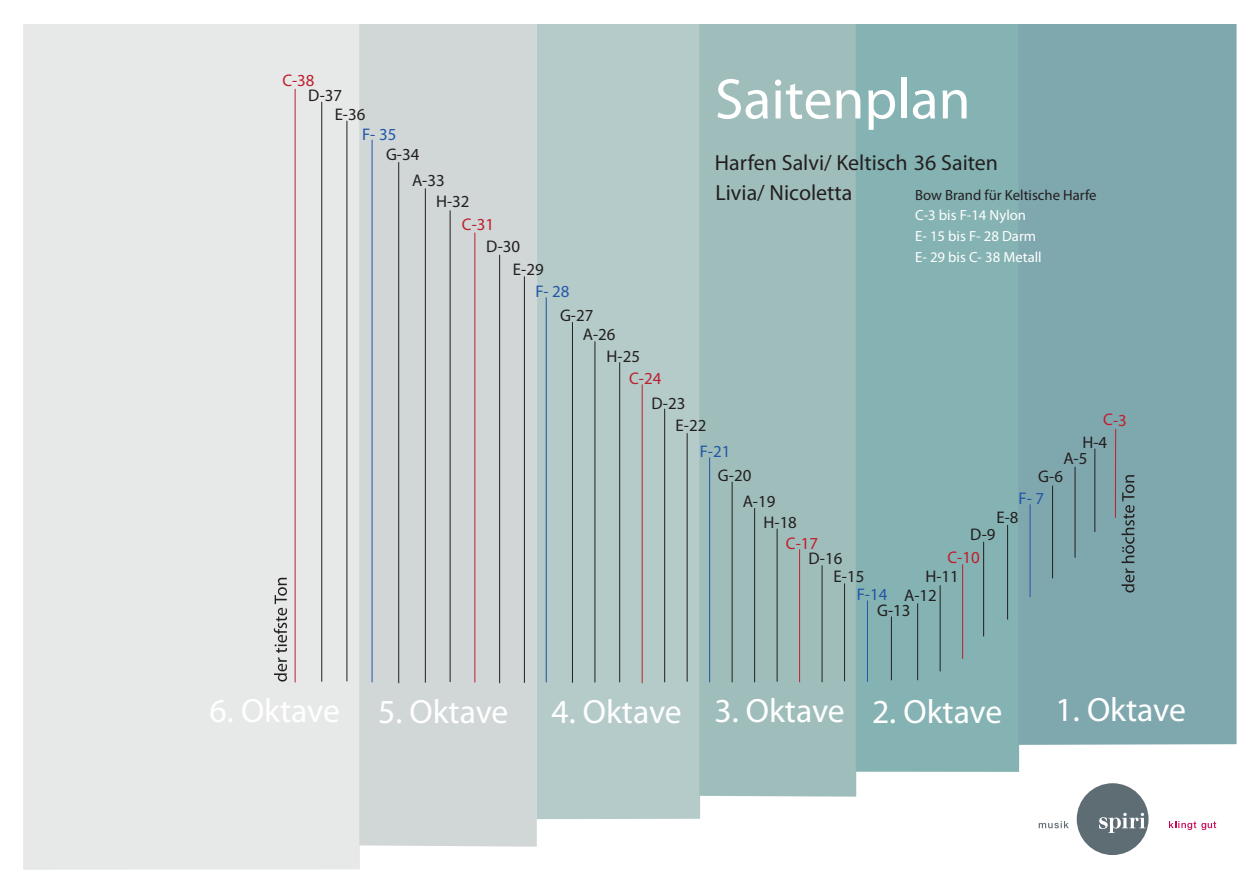
<style>
.page{position:relative;width:1260px;height:893px;background:#fff}
.page>*{position:absolute;margin:0;border:0;box-sizing:border-box;transform-origin:0 0}
.t1{font:57.57px "Myriad Pro";color:#fff}
.t2{font:33.77px "Myriad Pro";color:#fff}
.t3{font:22.05px "Myriad Pro";color:#231f20}
.t4{font:16.8px/16.3px "Myriad Pro";color:#231f20}
.t5{font:16.8px "Myriad Pro";color:#bf1e2d}
.t6{font:16.8px "Myriad Pro";color:#2356a7}
.t7{font:14.7px/20.8px "Myriad Pro";color:#fff}
.t8{font:14.7px "Myriad Pro";color:#231f20}
</style>
<div class="page">
<div style="left:23px;top:20px;width:337px;height:850px;background:#e7e8e8"></div>
<div style="left:359px;top:23px;width:178px;height:824px;background:#d0d7d6"></div>
<div style="left:537px;top:20px;width:163px;height:799px;background:#b5cbc9"></div>
<div style="left:699px;top:23px;width:157px;height:774px;background:#9fbebb"></div>
<div style="left:856px;top:20px;width:163px;height:752px;background:#85b2b2"></div>
<div style="left:1018px;top:23px;width:219px;height:722px;background:#7fa7ae"></div>
<div style="left:10px;top:10px;width:1240px;height:13px;background:#fff"></div>
<hr style="left:1115px;top:429px;width:1px;height:89px;background:#bf1e2d">
<hr style="left:1095px;top:449px;width:1px;height:83px;background:#231f20">
<hr style="left:295px;top:89px;width:1px;height:593px;background:#bf1e2d">
<hr style="left:347px;top:121px;width:1px;height:560px;background:#231f20">
<hr style="left:372px;top:140px;width:1px;height:542px;background:#2356a7">
<hr style="left:398px;top:162px;width:1px;height:521px;background:#231f20">
<hr style="left:425px;top:188px;width:1px;height:495px;background:#231f20">
<hr style="left:450px;top:210px;width:1px;height:472px;background:#231f20">
<hr style="left:475px;top:233px;width:1px;height:449px;background:#bf1e2d">
<hr style="left:499px;top:255px;width:1px;height:428px;background:#231f20">
<hr style="left:524px;top:276px;width:1px;height:407px;background:#231f20">
<hr style="left:546px;top:297px;width:1px;height:385px;background:#2356a7">
<hr style="left:572px;top:322px;width:1px;height:361px;background:#231f20">
<hr style="left:595px;top:341px;width:1px;height:341px;background:#231f20">
<hr style="left:619px;top:362px;width:1px;height:320px;background:#231f20">
<hr style="left:642px;top:384px;width:1px;height:299px;background:#bf1e2d">
<hr style="left:664px;top:409px;width:1px;height:273px;background:#231f20">
<hr style="left:687px;top:433px;width:1px;height:249px;background:#231f20">
<hr style="left:709px;top:457px;width:1px;height:225px;background:#2356a7">
<hr style="left:732px;top:482px;width:1px;height:200px;background:#231f20">
<hr style="left:754px;top:508px;width:1px;height:174px;background:#231f20">
<hr style="left:777px;top:529px;width:1px;height:153px;background:#231f20">
<hr style="left:799px;top:549px;width:1px;height:133px;background:#bf1e2d">
<hr style="left:822px;top:565px;width:1px;height:117px;background:#231f20">
<hr style="left:844px;top:583px;width:1px;height:98px;background:#231f20">
<hr style="left:867px;top:600px;width:1px;height:82px;background:#2356a7">
<hr style="left:891px;top:616px;width:1px;height:64px;background:#231f20">
<hr style="left:917px;top:603px;width:1px;height:77px;background:#231f20">
<hr style="left:940px;top:585px;width:1px;height:86px;background:#231f20">
<hr style="left:962px;top:564px;width:1px;height:95px;background:#bf1e2d">
<hr style="left:983px;top:542px;width:1px;height:94px;background:#231f20">
<hr style="left:1007px;top:525px;width:1px;height:95px;background:#231f20">
<hr style="left:1030px;top:504px;width:1px;height:93px;background:#2356a7">
<hr style="left:1052px;top:486px;width:1px;height:92px;background:#231f20">
<hr style="left:1075px;top:467px;width:1px;height:91px;background:#231f20">
<svg style="left:1122px;top:475px;width:13px;height:118px;background:#668288"></svg>
<svg style="left:274px;top:578px;width:13px;height:104px"></svg>
<hr style="left:321px;top:102px;width:1px;height:580px;background:#231f20">
<svg style="left:1169px;top:821px;width:47px;height:9px"></svg>
<svg style="left:1039px;top:821px;width:30px;height:7px"></svg>
<svg style="left:1077px;top:783px;width:72px;height:72px"></svg>
<div style="left:1113px;top:818px;width:5px;height:10px;background:#5e6c74;border-radius:50%"></div>
<p class="t5" style="left:282px;top:70px;width:34px">C-38</p>
<p class="t4" style="left:308px;top:87px;width:35px">D-37</p>
<p class="t4" style="left:335px;top:106px;width:32px">E-36</p>
<p class="t6" style="left:362px;top:124px;width:36px">F- 35</p>
<p class="t4" style="left:386px;top:146px;width:35px">G-34</p>
<p class="t4" style="left:412px;top:172px;width:34px">A-33</p>
<p class="t4" style="left:436px;top:193px;width:35px">H-32</p>
<p class="t5" style="left:462px;top:214px;width:34px">C-31</p>
<p class="t4" style="left:486px;top:238px;width:35px">D-30</p>
<p class="t4" style="left:513px;top:261px;width:32px">E-29</p>
<p class="t6" style="left:535px;top:281px;width:36px">F- 28</p>
<p class="t4" style="left:560px;top:307px;width:35px">G-27</p>
<p class="t4" style="left:583px;top:326px;width:34px">A-26</p>
<p class="t4" style="left:607px;top:348px;width:35px">H-25</p>
<p class="t5" style="left:629px;top:368px;width:34px">C-24</p>
<p class="t4" style="left:651px;top:395px;width:35px">D-23</p>
<h1 class="t1" style="left:715px;top:64px;width:257px">Saitenplan</h1>
<h3 class="t3" style="left:715px;top:149px;width:285px">Harfen Salvi/ Keltisch 36 Saiten</h3>
<h3 class="t3" style="left:715px;top:179px;width:138px">Livia/ Nicoletta</h3>
<p class="t8" style="left:915px;top:186px;width:183px">Bow Brand für Keltische Harfe</p>
<p class="t7" style="left:915px;top:205px;width:128px">C-3 bis F-14 Nylon<br>E- 15 bis F- 28 Darm<br>E- 29 bis C- 38 Metall</p>
<p class="t4" style="left:676px;top:417px;width:32px">E-22</p>
<p class="t6" style="left:700px;top:441px;width:32px">F-21</p>
<p class="t5" style="left:1103px;top:409px;width:25px">C-3</p>
<p class="t4" style="left:1063px;top:434px;width:45px;text-indent:19px">H-4<br>A-5</p>
<p class="t4" style="left:718px;top:467px;width:35px">G-20</p>
<p class="t4" style="left:1038px;top:468px;width:26px">G-6</p>
<p class="t4" style="left:743px;top:493px;width:34px">A-19</p>
<p class="t6" style="left:1019px;top:487px;width:27px">F- 7</p>
<p class="t4" style="left:996px;top:509px;width:24px">E-8</p>
<p class="t4" style="left:763px;top:514px;width:35px">H-18</p>
<p class="t4" style="left:970px;top:526px;width:27px">D-9</p>
<p class="t5" style="left:947px;top:547px;width:34px">C-10</p>
<p class="t4" style="left:904px;top:567px;width:56px;line-height:18.2px;text-indent:21px">H-11<br>A-12</p>
<p class="t4" style="left:877px;top:602px;width:35px">G-13</p>
<p class="t5" style="left:786px;top:533px;width:34px">C-17</p>
<p class="t4" style="left:808px;top:550px;width:35px">D-16</p>
<p class="t4" style="left:834px;top:568px;width:32px">E-15</p>
<p class="t6" style="left:857px;top:584px;width:32px">F-14</p>
<h2 class="t2" style="left:210px;top:691px;width:300px">6. Oktave 5. Oktave</h2>
<h2 class="t2" style="left:551px;top:690px;width:453px">4. Oktave 3. Oktave 2. Oktave</h2>
<h2 class="t2" style="left:1056px;top:688px;width:132px">1. Oktave</h2>
</div>
